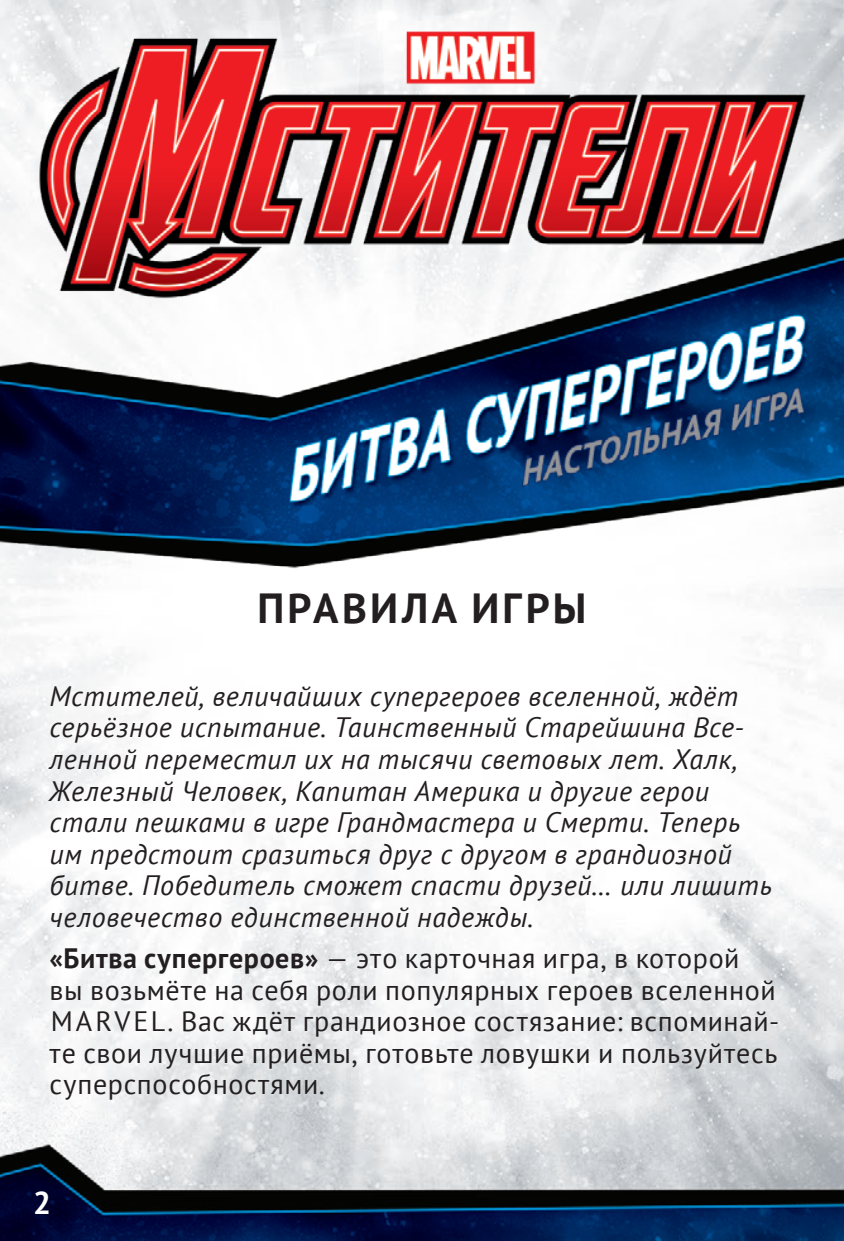
<style>
.page{position:relative;width:844px;height:1241px;background:#fff}
.page>*{position:absolute;margin:0;border:0;box-sizing:border-box;transform-origin:0 0}
.t1{font:700 42px "PT Sans";letter-spacing:.08em;color:#231f20}
.t2{font:700 31.5px "PT Sans";color:#fff}
.t3{font:italic 28px/31.5px "PT Sans";letter-spacing:.02em;color:#231f20}
.t4{font:28px/31.5px "PT Sans";letter-spacing:.025em;color:#231f20}
.s1{font-weight:700}
</style>
<div class="page">
<img style="left:0;top:0;width:843px;height:1240px">
<h1 class="t1" style="left:257px;top:580px;width:330px">ПРАВИЛА ИГРЫ</h1>
<p class="t3" style="left:50px;top:679px;width:723px">Мстителей, величайших супергероев вселенной, ждёт серьёзное испытание. Таинственный Старейшина Все&shy;ленной переместил их на тысячи световых лет. Халк, Железный Человек, Капитан Америка и другие герои стали пешками в игре Грандмастера и Смерти. Теперь им предстоит сразиться друг с другом в грандиозной битве. Победитель сможет спасти друзей… или лишить человечество единственной надежды.</p>
<p class="t4" style="left:50px;top:941px;width:731px"><span class="s1">«Битва супергероев»</span> — это карточная игра, в которой вы возьмёте на себя роли популярных героев вселенной MARVEL. Вас ждёт грандиозное состязание: вспоминай&shy;те свои лучшие приёмы, готовьте ловушки и пользуйтесь суперспособностями.</p>
<p class="t2" style="left:33px;top:1181px;width:19px">2</p>
</div>
